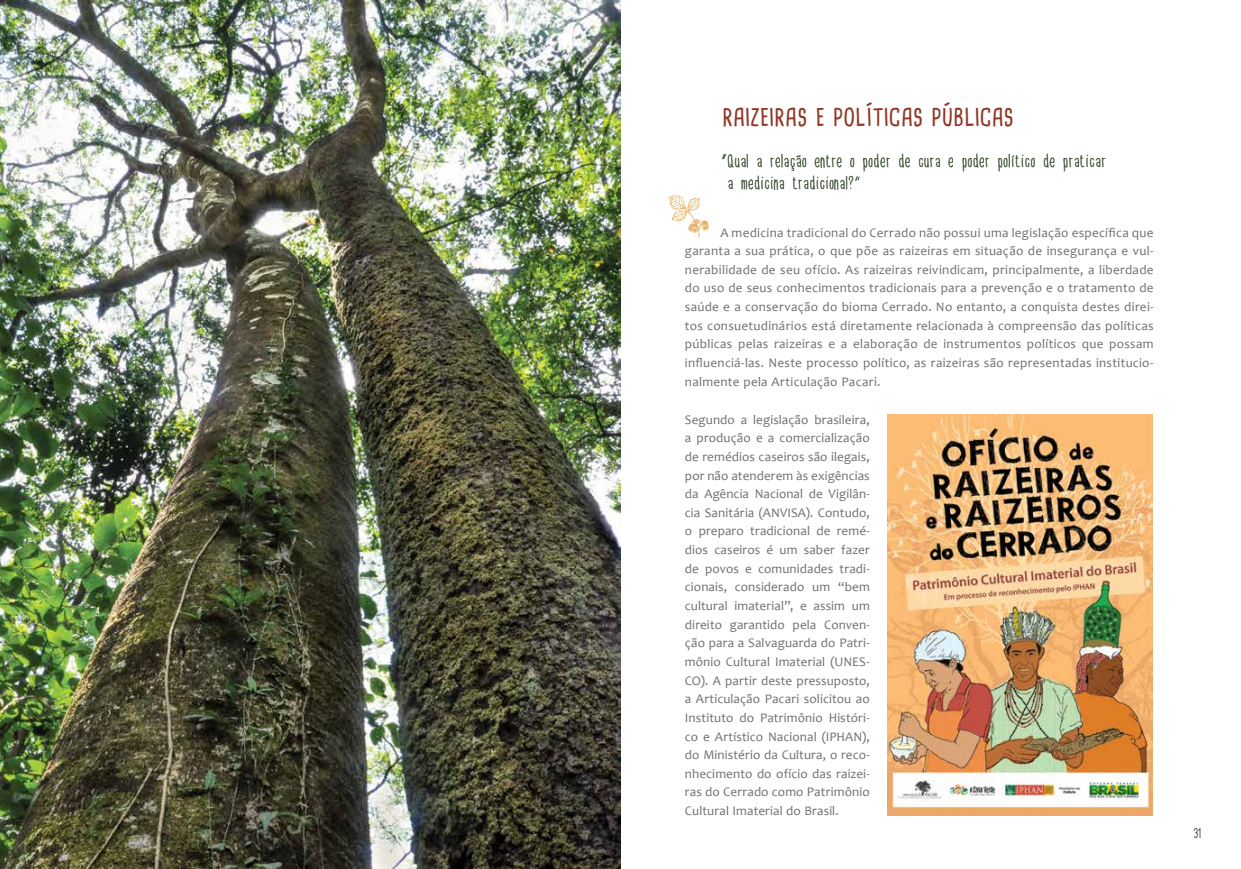
<style>
.page{position:relative;width:1241px;height:869px;background:#fff}
.page>*{position:absolute;margin:0;border:0;box-sizing:border-box;transform-origin:0 0}
.t1{font:700 23.75px "Cardenio Modern";color:#903725}
.t2{font:17.5px/22.5px "Thin Font";color:#44543a}
.t3{font:13.12px/18.6px "Candara";letter-spacing:.02em;color:#6d6e71;text-align:justify}
.t4{font:12.5px "Cardenio Modern";color:#000}
</style>
<div class="page">
<img style="left:0;top:0;width:620px;height:868px">
<img style="left:887px;top:414px;width:265px;height:401px">
<svg style="left:668px;top:195px;width:40px;height:42px"></svg>
<h1 class="t1" style="left:722px;top:101px;width:293px">RAIZEIRAS E POLÍTICAS PÚBLICAS</h1>
<h2 class="t2" style="left:728px;top:150px;width:380px;text-indent:-6px">“Qual a relação entre o poder de cura e poder político de praticar a medicina tradicional?”</h2>
<p class="t3" style="left:684px;top:223px;width:470px;text-indent:35px">A medicina tradicional do Cerrado não possui uma legislação específica que garanta a sua prática, o que põe as raizeiras em situação de insegurança e vul&shy;nerabilidade de seu ofício. As raizeiras reivindicam, principalmente, a liberdade do uso de seus conhecimentos tradicionais para a prevenção e o tratamento de saúde e a conservação do bioma Cerrado. No entanto, a conquista destes direi&shy;tos consuetudinários está diretamente relacionada à compreensão das políticas públicas pelas raizeiras e a elaboração de instrumentos políticos que possam influenciá-las. Neste processo político, as raizeiras são representadas institucio&shy;nalmente pela Articulação Pacari.</p>
<p class="t3" style="left:684px;top:409px;width:186px">Segundo a legislação brasileira, a produção e a comercialização de remédios caseiros são ilegais, por não atenderem às exigências da Agência Nacional de Vigilân&shy;cia Sanitária (ANVISA). Contudo, o preparo tradicional de remé&shy;dios caseiros é um saber fazer de povos e comunidades tradi&shy;cionais, considerado um “bem cultural imaterial”, e assim um direito garantido pela Conven&shy;ção para a Salvaguarda do Patri&shy;mônio Cultural Imaterial (UNES-CO). A partir deste pressuposto, a Articulação Pacari solicitou ao Instituto do Patrimônio Históri&shy;co e Artístico Nacional (IPHAN), do Ministério da Cultura, o reco&shy;nhecimento do ofício das raizei&shy;ras do Cerrado como Patrimônio Cultural Imaterial do Brasil.</p>
<p class="t4" style="left:1193px;top:826px;width:9px">31</p>
</div>
